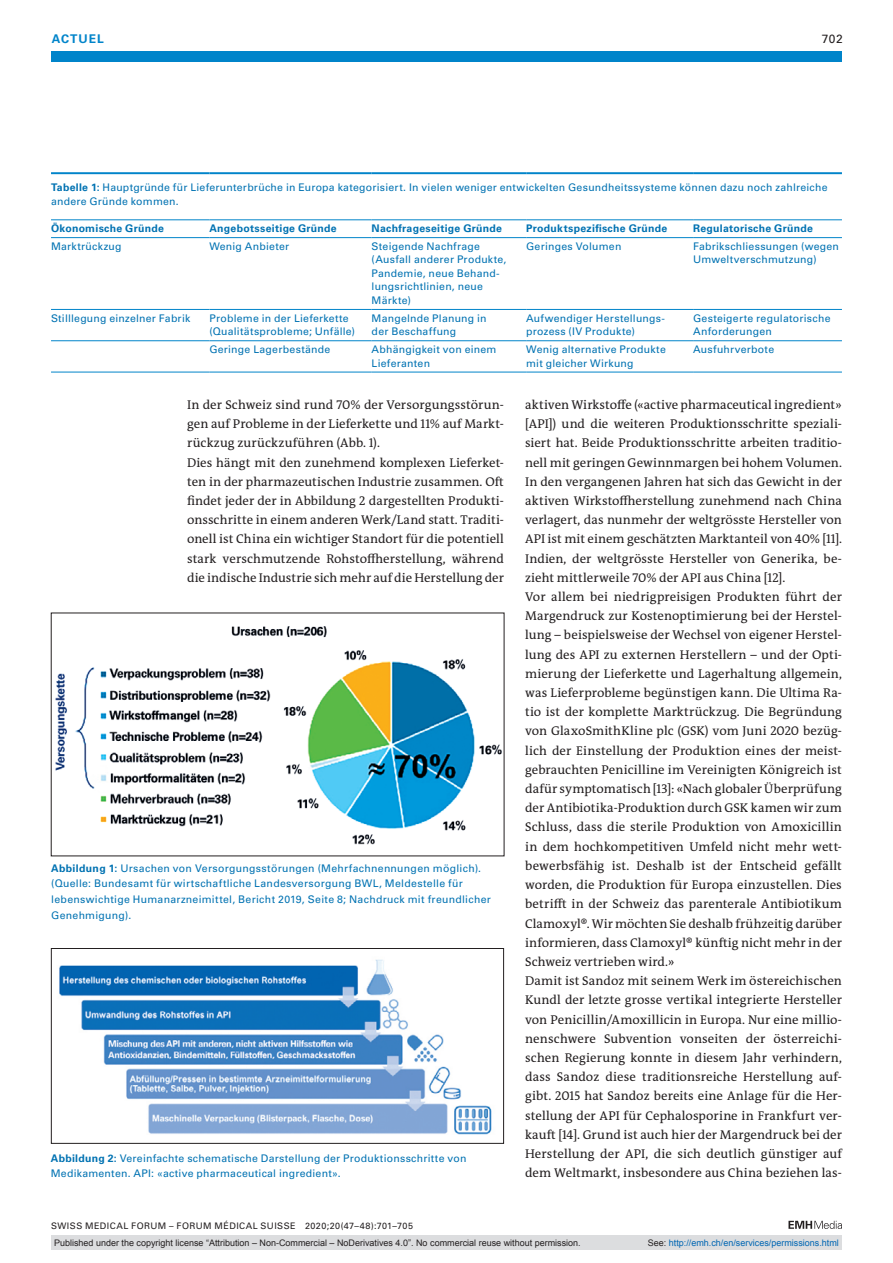
<style>
.page{position:relative;width:893px;height:1263px;background:#fff}
.page>*{position:absolute;margin:0;border:0;box-sizing:border-box;transform-origin:0 0}
.section-pn{font:12.75px/19.2px "The Antiqua B W5 Plain";letter-spacing:.005em;color:#231f20;text-align:justify}
.ressort{font:700 12px "Univers LT Std";color:#0084ca}
.ressort-2{font:12px "Univers LT Std";color:#231f20}
.table-para{font:10.5px/13.5px "Univers LT Std";letter-spacing:.02em;color:#0072b2}
.fig-caption{font:10.5px/15.8px "Univers LT Std";letter-spacing:.025em;color:#0072b2}
.table-caption{font:10.5px/13.5px "Univers LT Std";letter-spacing:.025em;color:#0072b2}
.table-para-2{font:700 10.5px "Univers LT Std";letter-spacing:.025em;color:#0072b2}
.t1{font:9px "Arial";color:#231f20}
.fusszeile{font:9px "Univers LT Std";letter-spacing:.05em;color:#231f20}
.t2{font:9px "Arial";color:#0066b3}
.s1{font-weight:700}
.s2{color:#231f20}
</style>
<div class="page">
<div style="left:51px;top:51px;width:791px;height:11px;background:#0084ca"></div>
<svg style="left:788px;top:1221px;width:54px;height:8px"></svg>
<img style="left:59px;top:959px;width:433px;height:176px">
<div style="left:51px;top:948px;width:453px;height:196px;border:1px solid #231f20"></div>
<hr style="left:209px;top:340px;width:163px;height:1px;background:#0084ca">
<hr style="left:372px;top:340px;width:154px;height:1px;background:#0084ca">
<hr style="left:526px;top:340px;width:167px;height:1px;background:#0084ca">
<hr style="left:693px;top:340px;width:149px;height:1px;background:#0084ca">
<hr style="left:51px;top:309px;width:158px;height:1px;background:#0084ca">
<hr style="left:209px;top:309px;width:163px;height:1px;background:#0084ca">
<hr style="left:372px;top:309px;width:154px;height:1px;background:#0084ca">
<hr style="left:526px;top:309px;width:167px;height:1px;background:#0084ca">
<hr style="left:693px;top:309px;width:149px;height:1px;background:#0084ca">
<hr style="left:209px;top:237px;width:163px;height:1px;background:#0084ca">
<hr style="left:372px;top:237px;width:154px;height:1px;background:#0084ca">
<hr style="left:526px;top:237px;width:167px;height:1px;background:#0084ca">
<hr style="left:693px;top:237px;width:149px;height:1px;background:#0084ca">
<hr style="left:51px;top:237px;width:158px;height:1px;background:#0084ca">
<hr style="left:51px;top:172px;width:158px;height:2px;background:#0084ca">
<hr style="left:209px;top:172px;width:163px;height:2px;background:#0084ca">
<hr style="left:372px;top:172px;width:154px;height:2px;background:#0084ca">
<hr style="left:526px;top:172px;width:167px;height:2px;background:#0084ca">
<hr style="left:693px;top:172px;width:149px;height:2px;background:#0084ca">
<hr style="left:51px;top:219px;width:158px;height:1px;background:#0084ca">
<hr style="left:209px;top:219px;width:163px;height:1px;background:#0084ca">
<hr style="left:372px;top:219px;width:154px;height:1px;background:#0084ca">
<hr style="left:526px;top:219px;width:167px;height:1px;background:#0084ca">
<hr style="left:693px;top:219px;width:149px;height:1px;background:#0084ca">
<hr style="left:51px;top:372px;width:158px;height:1px;background:#0084ca">
<hr style="left:209px;top:372px;width:163px;height:1px;background:#0084ca">
<hr style="left:372px;top:372px;width:154px;height:1px;background:#0084ca">
<hr style="left:526px;top:372px;width:167px;height:1px;background:#0084ca">
<hr style="left:693px;top:372px;width:149px;height:1px;background:#0084ca">
<hr style="left:51px;top:340px;width:158px;height:1px;background:#0084ca">
<img style="left:55px;top:626px;width:447px;height:219px">
<div style="left:51px;top:1235px;width:791px;height:15px;background:#dcdddf"></div>
<p class="ressort" style="left:52px;top:31px;width:10px">actuel</p>
<p class="ressort-2" style="left:822px;top:31px;width:22px">702</p>
<p class="table-caption" style="left:51px;top:181px;width:778px"><span class="s1">Tabelle 1:</span> Hauptgründe für Lieferunterbrüche in Europa kategorisiert. In vielen weniger entwickelten Gesundheitssysteme können dazu noch zahlreiche andere Gründe kommen.</p>
<p class="table-para-2" style="left:51px;top:222px;width:114px">Ökonomische Gründe</p>
<p class="table-para-2" style="left:209px;top:222px;width:129px">Angebotsseitige Gründe</p>
<p class="table-para-2" style="left:372px;top:222px;width:132px">Nachfrageseitige Gründe</p>
<p class="table-para-2" style="left:526px;top:222px;width:143px">Produktspezifische Gründe</p>
<p class="table-para-2" style="left:693px;top:222px;width:121px">Regulatorische Gründe</p>
<p class="table-para" style="left:51px;top:239px;width:72px">Marktrückzug</p>
<p class="table-para" style="left:209px;top:239px;width:81px">Wenig Anbieter</p>
<p class="table-para" style="left:372px;top:239px;width:136px">Steigende Nachfrage (Ausfall anderer Produkte,<br>Pandemie, neue Behand&shy;lungsrichtlinien, neue<br>Märkte)</p>
<p class="table-para" style="left:526px;top:239px;width:97px">Geringes Volumen</p>
<p class="table-para" style="left:693px;top:239px;width:147px">Fabrikschliessungen (wegen<br>Umweltverschmutzung)</p>
<p class="table-para" style="left:51px;top:311px;width:141px">Stilllegung einzelner Fabrik</p>
<p class="table-para" style="left:209px;top:311px;width:147px">Probleme in der Lieferkette (Qualitätsprobleme; Unfälle)</p>
<p class="table-para" style="left:372px;top:311px;width:116px">Mangelnde Planung in der Beschaffung</p>
<p class="table-para" style="left:526px;top:311px;width:139px">Aufwendiger Herstellungs&shy;prozess (IV Produkte)</p>
<p class="table-para" style="left:693px;top:311px;width:139px">Gesteigerte regulatorische<br>Anforderungen</p>
<p class="table-para" style="left:209px;top:343px;width:122px">Geringe Lagerbestände</p>
<p class="table-para" style="left:372px;top:343px;width:126px">Abhängigkeit von einem<br>Lieferanten</p>
<p class="table-para" style="left:526px;top:343px;width:141px">Wenig alternative Produkte mit gleicher Wirkung</p>
<p class="table-para" style="left:693px;top:343px;width:83px">Ausfuhrverbote</p>
<p class="section-pn" style="left:187px;top:395px;width:318px">In der Schweiz sind rund 70% der Versorgungsstörun&shy;gen auf Probleme in der Lieferkette und 11% auf Markt&shy;rückzug zurückzuführen (Abb. 1).</p>
<p class="section-pn" style="left:187px;top:453px;width:318px">Dies hängt mit den zunehmend komplexen Lieferket&shy;ten in der pharmazeutischen Industrie zusammen. Oft findet jeder der in Abbildung 2 dargestellten Produkti&shy;onsschritte in einem anderen Werk/Land statt. Traditi&shy;onell ist China ein wichtiger Standort für die potentiell stark verschmutzende Rohstoffherstellung, während die indische Industrie sich mehr auf die Herstellung der</p>
<p class="fig-caption" style="left:51px;top:860px;width:431px"><span class="s1">Abbildung 1:</span> Ursachen von Versorgungsstörungen (Mehrfachnennungen möglich).</p>
<p class="fig-caption" style="left:51px;top:876px;width:441px">(Quelle: Bundesamt für wirtschaftliche Landesversorgung BWL, Meldestelle für lebenswichtige Humanarzneimittel, Bericht 2019, Seite 8; Nachdruck mit freundlicher<br>Genehmigung).</p>
<p class="fig-caption" style="left:51px;top:1150px;width:417px"><span class="s1">Abbildung 2:</span> Vereinfachte schematische Darstellung der Produktionsschritte von<br>Medikamenten. API: «active pharmaceutical ingredient».</p>
<p class="fusszeile" style="left:51px;top:1220px;width:364px">SWISS MEDICAL FORUM – FORUM MÉDICAL SUISSE 2020;20(47–48):701–705</p>
<p class="section-pn" style="left:525px;top:395px;width:318px">aktiven Wirkstoffe («active pharmaceutical ingredient» [API]) und die weiteren Produktionsschritte speziali&shy;siert hat. Beide Produktionsschritte arbeiten traditio&shy;nell mit geringen Gewinnmargen bei hohem Volumen.<br>In den vergangenen Jahren hat sich das Gewicht in der aktiven Wirkstoffherstellung zunehmend nach China verlagert, das nunmehr der weltgrösste Hersteller von API ist mit einem geschätzten Marktanteil von 40% [11].<br>Indien, der weltgrösste Hersteller von Generika, be&shy;zieht mittlerweile 70% der API aus China [12].</p>
<p class="section-pn" style="left:525px;top:587px;width:318px">Vor allem bei niedrigpreisigen Produkten führt der Margendruck zur Kostenoptimierung bei der Herstel&shy;lung – beispielsweise der Wechsel von eigener Herstel&shy;lung des API zu externen Herstellern – und der Opti&shy;mierung der Lieferkette und Lagerhaltung allgemein, was Lieferprobleme begünstigen kann. Die Ultima Ra&shy;tio ist der komplette Marktrückzug. Die Begründung von GlaxoSmithKline plc (GSK) vom Juni 2020 bezüg&shy;lich der Einstellung der Produktion eines der meist&shy;gebrauchten Penicilline im Vereinigten Königreich ist dafür symptomatisch [13]: «Nach globaler Überprüfung der Antibiotika-Produktion durch GSK kamen wir zum Schluss, dass die sterile Produktion von Amoxicillin in dem hochkompetitiven Umfeld nicht mehr wett&shy;bewerbsfähig ist. Deshalb ist der Entscheid gefällt worden, die Produktion für Europa einzustellen. Dies betrifft in der Schweiz das parenterale Antibiotikum Clamoxyl®. Wir möchten Sie deshalb frühzeitig darüber informieren, dass Clamoxyl® künftig nicht mehr in der Schweiz vertrieben wird.»</p>
<p class="section-pn" style="left:525px;top:971px;width:318px">Damit ist Sandoz mit seinem Werk im östereichischen Kundl der letzte grosse vertikal integrierte Hersteller von Penicillin/Amoxillicin in Europa. Nur eine millio&shy;nenschwere Subvention vonseiten der österreichi&shy;schen Regierung konnte in diesem Jahr verhindern, dass Sandoz diese traditionsreiche Herstellung auf&shy;gibt. 2015 hat Sandoz bereits eine Anlage für die Her&shy;stellung der API für Cephalosporine in Frankfurt ver&shy;kauft [14]. Grund ist auch hier der Margendruck bei der Herstellung der API, die sich deutlich günstiger auf dem Weltmarkt, insbesondere aus China beziehen las-</p>
<p class="t1" style="left:54px;top:1237px;width:528px">Published under the copyright license “Attribution – Non-Commercial – NoDerivatives 4.0”. No commercial reuse without permission.</p>
<p class="t2" style="left:648px;top:1237px;width:193px"><span class="s2">See:</span> http://emh.ch/en/services/permissions.html</p>
</div>
